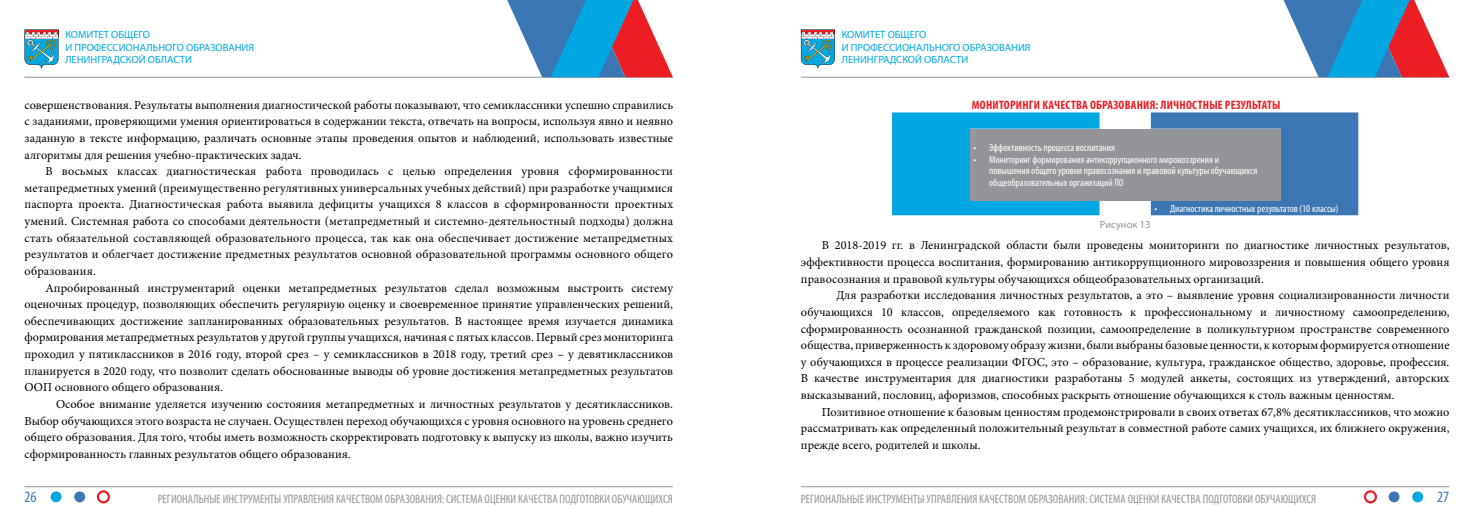
<style>
.page{position:relative;width:1474px;height:521px;background:#fff}
.page>*{position:absolute;margin:0;border:0;box-sizing:border-box;transform-origin:0 0}
.t1{font:condensed 15.75px "Myriad Pro";color:#3a77b4}
.t2{font:12.25px/16.6px "Minion Pro";color:#000;text-align:justify}
.t3{font:condensed 12.25px "Myriad Pro";color:#939598}
.t4{font:700 condensed 12.25px "Myriad Pro";letter-spacing:.02em;color:#ed1d24}
.t5{font:condensed 10.5px/11.4px "Myriad Pro";color:#fff}
.t6{font:10.5px/12.6px "Myriad Pro";color:#00a7e1}
.t7{font:10.5px "Myriad Pro";color:#939598}
</style>
<div class="page">
<hr style="left:801px;top:77px;width:648px;height:1px;background:#939598">
<hr style="left:25px;top:77px;width:648px;height:1px;background:#939598">
<hr style="left:801px;top:486px;width:648px;height:1px;background:#939598">
<hr style="left:25px;top:486px;width:648px;height:1px;background:#939598">
<svg style="left:1281px;top:0;width:168px;height:77px"></svg>
<svg style="left:505px;top:0;width:168px;height:77px"></svg>
<div style="left:1412px;top:491px;width:11px;height:11px;background:#00a7e1;border-radius:50%"></div>
<div style="left:51px;top:491px;width:11px;height:11px;background:#00a7e1;border-radius:50%"></div>
<div style="left:1388px;top:491px;width:11px;height:11px;background:#3a77b4;border-radius:50%"></div>
<div style="left:74px;top:491px;width:11px;height:11px;background:#3a77b4;border-radius:50%"></div>
<div style="left:1363px;top:490px;width:13px;height:13px;border:2px solid #ed1d24;border-radius:50%"></div>
<div style="left:97px;top:490px;width:13px;height:13px;border:2px solid #ed1d24;border-radius:50%"></div>
<svg style="left:801px;top:29px;width:34px;height:39px"></svg>
<svg style="left:25px;top:29px;width:33px;height:39px"></svg>
<div style="left:892px;top:112px;width:207px;height:103px;background:#00a7e1"></div>
<div style="left:1150px;top:112px;width:208px;height:103px;background:#3a77b4"></div>
<div style="left:970px;top:129px;width:310px;height:71px;background:#939598"></div>
<p class="t6" style="left:65px;top:28px;width:190px">КОМИТЕТ ОБЩЕГО<br>И ПРОФЕССИОНАЛЬНОГО ОБРАЗОВАНИЯ<br>ЛЕНИНГРАДСКОЙ ОБЛАСТИ</p>
<p class="t2" style="left:24px;top:96px;width:650px">совершенствования. Результаты выполнения диагностической работы показывают, что семиклассники успешно справились с заданиями, проверяющими умения ориентироваться в содержании текста, отвечать на вопросы, используя явно и неявно заданную в тексте информацию, различать основные этапы проведения опытов и наблюдений, использовать известные алгоритмы для решения учебно-практических задач.</p>
<p class="t2" style="left:24px;top:163px;width:650px;text-indent:21px">В восьмых классах диагностическая работа проводилась с целью определения уровня сформированности метапредметных умений (преимущественно регулятивных универсальных учебных действий) при разработке учащимися паспорта проекта. Диагностическая работа выявила дефициты учащихся 8 классов в сформированности проектных умений. Системная работа со способами деятельности (метапредметный и системно-деятельностный подходы) должна стать обязательной составляющей образовательного процесса, так как она обеспечивает достижение метапредметных результатов и облегчает достижение предметных результатов основной образовательной программы основного общего образования.</p>
<p class="t2" style="left:24px;top:279px;width:650px;text-indent:21px">Апробированный инструментарий оценки метапредметных результатов сделал возможным выстроить систему оценочных процедур, позволяющих обеспечить регулярную оценку и своевременное принятие управленческих решений, обеспечивающих достижение запланированных образовательных результатов. В настоящее время изучается динамика формирования метапредметных результатов у другой группы учащихся, начиная с пятых классов. Первый срез мониторинга проходил у пятиклассников в 2016 году, второй срез – у семиклассников в 2018 году, третий срез – у девятиклассников планируется в 2020 году, что позволит сделать обоснованные выводы об уровне достижения метапредметных результатов ООП основного общего образования.</p>
<p class="t2" style="left:24px;top:396px;width:650px;text-indent:31px">Особое внимание уделяется изучению состояния метапредметных и личностных результатов у десятиклассников.<br>Выбор обучающихся этого возраста не случаен. Осуществлен переход обучающихся с уровня основного на уровень среднего общего образования. Для того, чтобы иметь возможность скорректировать подготовку к выпуску из школы, важно изучить сформированность главных результатов общего образования.</p>
<p class="t6" style="left:841px;top:28px;width:190px">КОМИТЕТ ОБЩЕГО<br>И ПРОФЕССИОНАЛЬНОГО ОБРАЗОВАНИЯ<br>ЛЕНИНГРАДСКОЙ ОБЛАСТИ</p>
<p class="t4" style="left:971px;top:97px;width:310px">МОНИТОРИНГИ КАЧЕСТВА ОБРАЗОВАНИЯ: ЛИЧНОСТНЫЕ РЕЗУЛЬТАТЫ</p>
<p class="t5" style="left:973px;top:142px;width:143px">• Эффективность процесса воспитания</p>
<p class="t5" style="left:989px;top:153px;width:269px;text-indent:-16px">• Мониторинг формирования антикоррупционного мировоззрения и повышения общего уровня правосознания и правовой культуры обучающихся общеобразовательных организаций ЛО</p>
<p class="t5" style="left:1154px;top:202px;width:186px">• Диагностика личностных результатов (10 классы)</p>
<p class="t7" style="left:1099px;top:218px;width:52px">Рисунок 13</p>
<p class="t2" style="left:801px;top:237px;width:650px;text-indent:21px">В 2018-2019 гг. в Ленинградской области были проведены мониторинги по диагностике личностных результатов, эффективности процесса воспитания, формированию антикоррупционного мировоззрения и повышения общего уровня правосознания и правовой культуры обучающихся общеобразовательных организаций.</p>
<p class="t2" style="left:801px;top:287px;width:650px;text-indent:35px">Для разработки исследования личностных результатов, а это – выявление уровня социализированности личности обучающихся 10 классов, определяемого как готовность к профессиональному и личностному самоопределению, сформированность осознанной гражданской позиции, самоопределение в поликультурном пространстве современного общества, приверженность к здоровому образу жизни, были выбраны базовые ценности, к которым формируется отношение у обучающихся в процессе реализации ФГОС, это – образование, культура, гражданское общество, здоровье, профессия.<br>В качестве инструментария для диагностики разработаны 5 модулей анкеты, состоящих из утверждений, авторских высказываний, пословиц, афоризмов, способных раскрыть отношение обучающихся к столь важным ценностям.</p>
<p class="t2" style="left:801px;top:403px;width:650px;text-indent:21px">Позитивное отношение к базовым ценностям продемонстрировали в своих ответах 67,8% десятиклассников, что можно рассматривать как определенный положительный результат в совместной работе самих учащихся, их ближнего окружения, прежде всего, родителей и школы.</p>
<p class="t1" style="left:24px;top:487px;width:14px">26</p>
<p class="t1" style="left:1437px;top:487px;width:14px">27</p>
<p class="t3" style="left:158px;top:491px;width:516px">РЕГИОНАЛЬНЫЕ ИНСТРУМЕНТЫ УПРАВЛЕНИЯ КАЧЕСТВОМ ОБРАЗОВАНИЯ: СИСТЕМА ОЦЕНКИ КАЧЕСТВА ПОДГОТОВКИ ОБУЧАЮЩИХСЯ</p>
<p class="t3" style="left:801px;top:491px;width:516px">РЕГИОНАЛЬНЫЕ ИНСТРУМЕНТЫ УПРАВЛЕНИЯ КАЧЕСТВОМ ОБРАЗОВАНИЯ: СИСТЕМА ОЦЕНКИ КАЧЕСТВА ПОДГОТОВКИ ОБУЧАЮЩИХСЯ</p>
</div>
